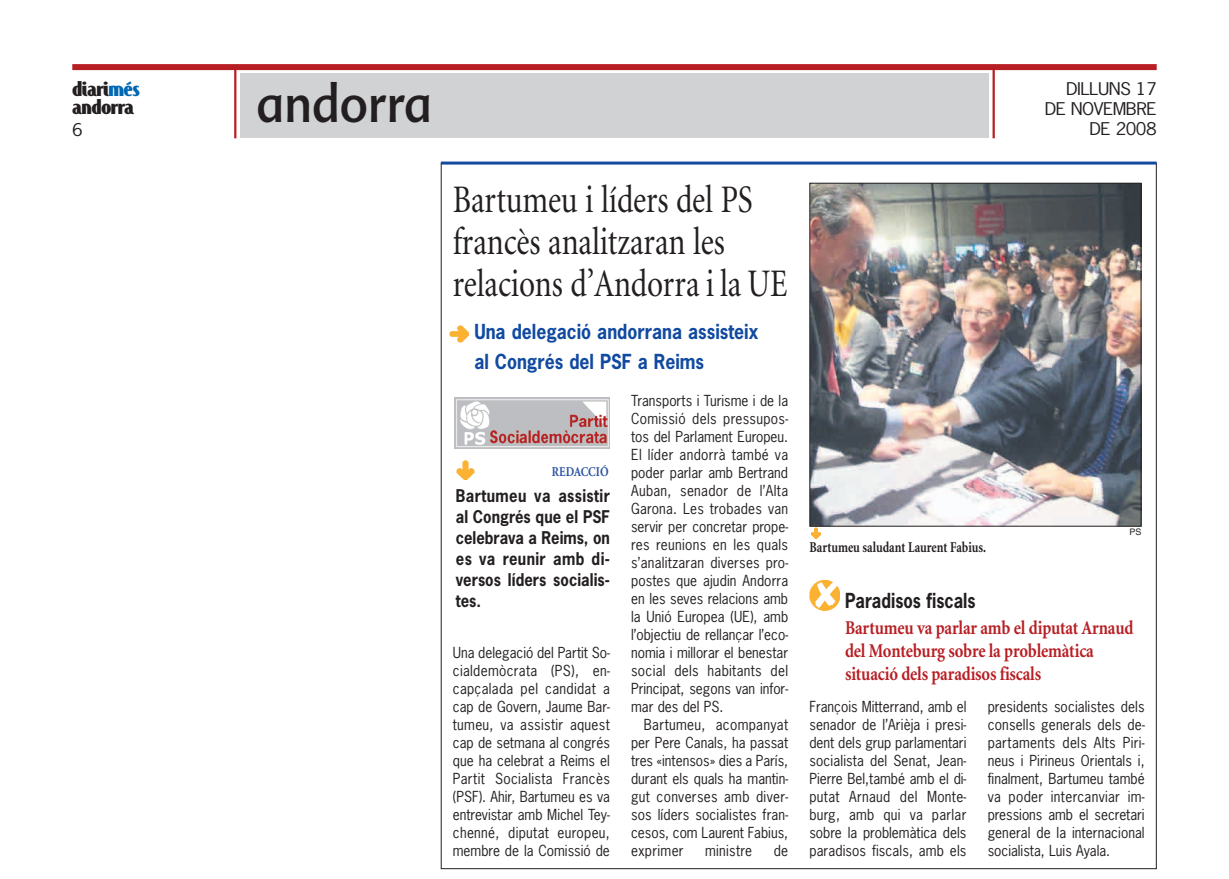
<style>
.page{position:relative;width:1229px;height:879px;background:#fff}
.page>*{position:absolute;margin:0;border:0;box-sizing:border-box;transform-origin:0 0}
.t1{font:52.5px "Advert";color:#231f20;scale:.9 1}
.t2{font:39px/42px "Minion";letter-spacing:-.005em;color:#231f20;scale:.8 1}
.t3{font:700 22.5px/18px "Jandoni";letter-spacing:-.02em;color:#231f20;scale:1.12 1}
.t4{font:700 19.5px/23.4px "Minion";letter-spacing:-.01em;color:#b71f24;scale:.85 1}
.t5{font:700 19.5px/30px "News Gothic";color:#114aa0;scale:.9 1}
.t6{font:700 19.5px "News Gothic";color:#231f20;scale:.85 1}
.t7{font:700 16.5px/21px "News Gothic";color:#231f20;text-align:justify;scale:.9 1}
.t8{font:16.5px/19.8px "News Gothic";letter-spacing:-.03em;color:#231f20;text-align:right;scale:1.12 1}
.t9{font:700 15px "Minion";color:#231f20;scale:.8 1}
.t10{font:14.25px/18px "News Gothic";color:#231f20;text-align:justify;scale:.95 1}
.t11{font:14.25px "News Gothic";letter-spacing:.025em;color:#231f20;scale:.95 1}
.t12{font:700 13.5px "Minion";color:#2b54a4;scale:.85 1}
.t13{font:9px "Helvetica";color:#231f20}
.s1{color:#0168b3}
</style>
<div class="page">
<div style="left:240px;top:73px;width:748px;height:65px;background:#d1d2d4"></div>
<hr style="left:992px;top:67px;width:3px;height:71px;background:#b71f24">
<div style="left:72px;top:64px;width:1085px;height:6px;background:#b71f24"></div>
<hr style="left:234px;top:67px;width:2px;height:71px;background:#b71f24">
<img style="left:454px;top:398px;width:155px;height:51px">
<hr style="left:441px;top:162px;width:716px;height:3px;background:#114aa0">
<img style="left:449px;top:325px;width:19px;height:18px">
<img style="left:811px;top:185px;width:328px;height:340px">
<div style="left:809px;top:183px;width:332px;height:344px;border:1px solid #231f20"></div>
<svg style="left:811px;top:527px;width:10px;height:11px"></svg>
<img style="left:809px;top:580px;width:30px;height:30px">
<img style="left:456px;top:460px;width:19px;height:20px">
<h3 class="t3" style="left:72px;top:79px;width:62px">diari<span class="s1">més </span>andorra</h3>
<p class="t8" style="left:72px;top:121px;width:11px">6</p>
<h1 class="t1" style="left:257px;top:73px;width:197px">andorra</h1>
<h2 class="t2" style="left:453px;top:181px;width:420px">Bartumeu i líders del PS francès analitzaran les relacions d’Andorra i la UE</h2>
<h3 class="t5" style="left:474px;top:318px;width:317px">Una delegació andorrana assisteix al Congrés del PSF a Reims</h3>
<p class="t12" style="left:552px;top:466px;width:68px">REDACCIÓ</p>
<p class="t7" style="left:456px;top:485px;width:173px">Bartumeu va assistir al Congrés que el PSF celebrava a Reims, on es va reunir amb di&shy;versos líders socialis&shy;tes.</p>
<p class="t10" style="left:453px;top:644px;width:167px">Una delegació del Partit So&shy;cialdemòcrata (PS), en&shy;capçalada pel candidat a cap de Govern, Jaume Bar&shy;tumeu, va assistir aquest cap de setmana al congrés que ha celebrat a Reims el Partit Socialista Francès (PSF). Ahir, Bartumeu es va entrevistar amb Michel Tey&shy;chenné, diputat europeu, membre de la Comissió de</p>
<p class="t10" style="left:631px;top:392px;width:167px">Transports i Turisme i de la Comissió dels pressupos&shy;tos del Parlament Europeu.<br>El líder andorrà també va poder parlar amb Bertrand Auban, senador de l’Alta Garona. Les trobades van servir per concretar prope&shy;res reunions en les quals s’analitzaran diverses pro&shy;postes que ajudin Andorra en les seves relacions amb la Unió Europea (UE), amb l’objectiu de rellançar l’eco&shy;nomia i millorar el benestar social dels habitants del Principat, segons van infor&shy;mar des del PS.</p>
<p class="t10" style="left:631px;top:716px;width:167px;text-indent:13px">Bartumeu, acompanyat per Pere Canals, ha passat tres «intensos» dies a París, durant els quals ha mantin&shy;gut converses amb diver&shy;sos líders socialistes fran&shy;cesos, com Laurent Fabius, exprimer</p>
<p class="t11" style="left:705px;top:843px;width:51px">ministre</p>
<p class="t10" style="left:774px;top:842px;width:17px">de</p>
<p class="t8" style="left:1045px;top:80px;width:101px">DILLUNS 17<br>DE NOVEMBRE</p>
<p class="t8" style="left:1089px;top:119px;width:61px">DE 2008</p>
<p class="t9" style="left:809px;top:541px;width:222px">Bartumeu saludant Laurent Fabius.</p>
<h3 class="t6" style="left:845px;top:589px;width:155px">Paradisos fiscals</h3>
<p class="t13" style="left:1129px;top:529px;width:14px">PS</p>
<h3 class="t4" style="left:845px;top:617px;width:341px">Bartumeu va parlar amb el diputat Arnaud del Monteburg sobre la problemàtica situació dels paradisos fiscals</h3>
<p class="t10" style="left:809px;top:698px;width:167px">François Mitterrand, amb el senador de l’Arièja i presi&shy;dent dels grup parlamentari socialista del Senat, Jean-Pierre Bel,també amb el di&shy;putat Arnaud del Monte&shy;burg, amb qui va parlar sobre la problemàtica dels paradisos fiscals, amb els</p>
<p class="t10" style="left:988px;top:698px;width:167px">presidents socialistes dels consells generals dels de&shy;partaments dels Alts Piri&shy;neus i Pirineus Orientals i, finalment, Bartumeu també va poder intercanviar im&shy;pressions amb el secretari general de la internacional socialista, Luis Ayala.</p>
</div>
